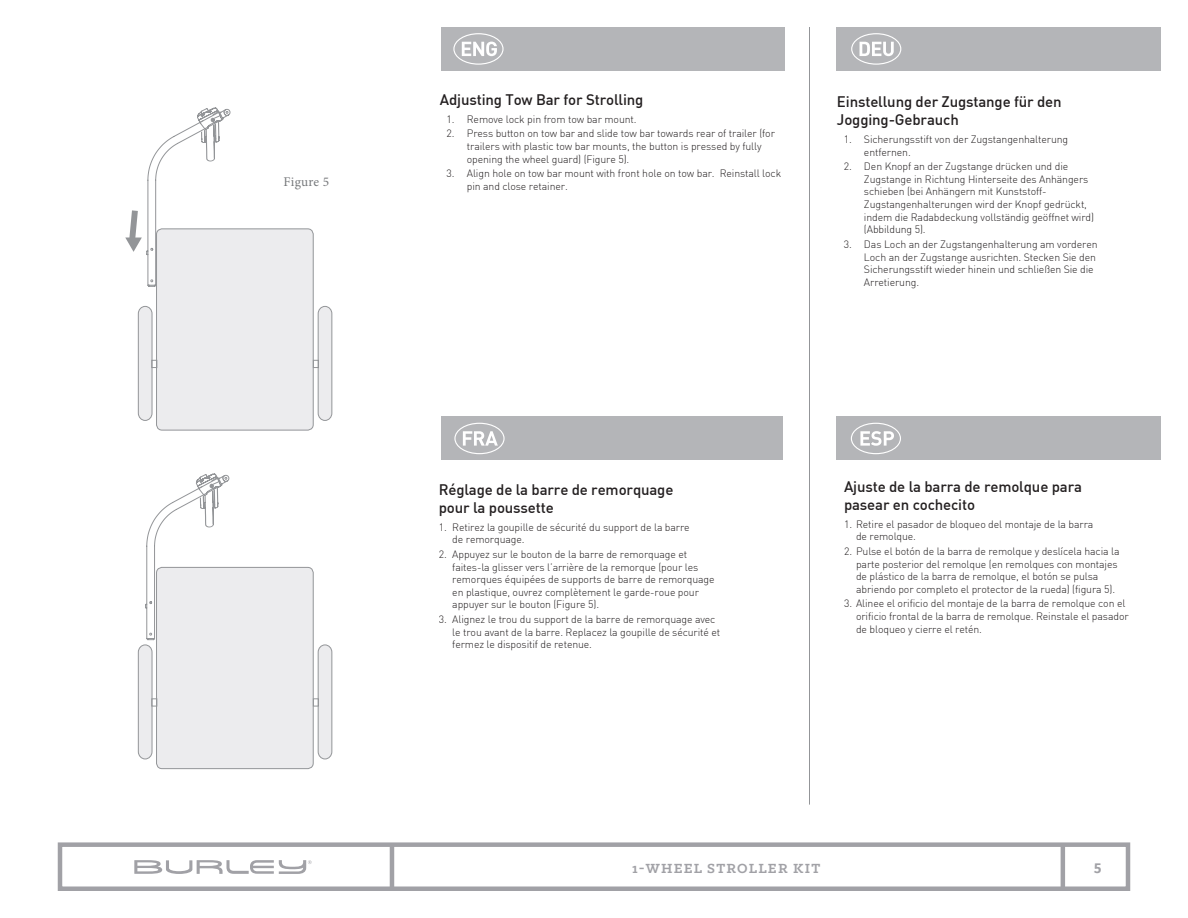
<style>
.page{position:relative;width:1188px;height:918px;background:#fff}
.page>*{position:absolute;margin:0;border:0;box-sizing:border-box;transform-origin:0 0}
.Paragraph_Style_1{font:500 15px/18px "DIN";letter-spacing:-.01em;color:#231f20}
.t1{font:700 15px "Klinic Slab";letter-spacing:.08em;color:#a1a1a6}
.t2{font:700 15px "Source Sans Pro";color:#a1a1a6}
.t3{font:13.35px "Minion Pro";letter-spacing:.02em;color:#76787b}
.t4{font:300 10.5px/12.6px "DIN";letter-spacing:-.01em;color:#231f20}
</style>
<div class="page">
<div style="left:58px;top:842px;width:1072px;height:49px;border:4px solid #a1a1a6"></div>
<hr style="left:390px;top:845px;width:4px;height:45px;background:#a1a1a6">
<hr style="left:1061px;top:845px;width:4px;height:45px;background:#a1a1a6">
<svg style="left:134px;top:860px;width:178px;height:14px"></svg>
<div style="left:836px;top:27px;width:324px;height:44px;background:#b4b5b8"></div>
<div style="left:442px;top:27px;width:343px;height:44px;background:#b4b5b8"></div>
<div style="left:442px;top:417px;width:341px;height:43px;background:#b4b5b8"></div>
<div style="left:836px;top:417px;width:324px;height:43px;background:#b4b5b8"></div>
<hr style="left:809px;top:27px;width:1px;height:778px;background:#939598">
<svg style="left:453px;top:33px;width:51px;height:32px"></svg>
<svg style="left:851px;top:33px;width:50px;height:32px"></svg>
<svg style="left:454px;top:423px;width:51px;height:31px"></svg>
<svg style="left:851px;top:423px;width:50px;height:31px"></svg>
<div style="left:157px;top:229px;width:156px;height:201px;background:#ececee;border-radius:6px"></div>
<div style="left:156px;top:228px;width:158px;height:202px;border:1px solid #939598;border-radius:6px"></div>
<svg style="left:317px;top:306px;width:16px;height:115px;background:#e2e2e4"></svg>
<svg style="left:138px;top:306px;width:15px;height:115px;background:#e1e1e3"></svg>
<div style="left:151px;top:360px;width:6px;height:8px;border:1px solid #939598"></div>
<div style="left:313px;top:360px;width:6px;height:8px;border:1px solid #939598"></div>
<div style="left:157px;top:567px;width:156px;height:202px;background:#ececee;border-radius:6px"></div>
<div style="left:156px;top:567px;width:158px;height:202px;border:1px solid #939598;border-radius:6px"></div>
<svg style="left:317px;top:644px;width:16px;height:116px;background:#e2e2e4"></svg>
<svg style="left:138px;top:473px;width:99px;height:287px"></svg>
<div style="left:151px;top:698px;width:6px;height:8px;border:1px solid #939598"></div>
<div style="left:313px;top:698px;width:6px;height:8px;border:1px solid #939598"></div>
<svg style="left:125px;top:107px;width:113px;height:180px"></svg>
<p class="t3" style="left:284px;top:173px;width:47px">Figure 5</p>
<p class="Paragraph_Style_1" style="left:440px;top:90px;width:205px">Adjusting Tow Bar for Strolling</p>
<p class="t4" style="left:447px;top:112px;width:192px">1. Remove lock pin from tow bar mount.</p>
<p class="t4" style="left:467px;top:127px;width:310px;text-indent:-20px">2. Press button on tow bar and slide tow bar towards rear of trailer (for trailers with plastic tow bar mounts, the button is pressed by fully opening the wheel guard) (Figure 5).</p>
<p class="t4" style="left:467px;top:167px;width:316px;text-indent:-20px">3. Align hole on tow bar mount with front hole on tow bar. Reinstall lock pin and close retainer.</p>
<p class="Paragraph_Style_1" style="left:837px;top:92px;width:226px">Einstellung der Zugstange für den<br>Jogging-Gebrauch</p>
<p class="t4" style="left:864px;top:133px;width:206px;text-indent:-20px">1. Sicherungsstift von der Zugstangenhalterung entfernen.</p>
<p class="t4" style="left:864px;top:160px;width:232px;text-indent:-20px">2. Den Knopf an der Zugstange drücken und die Zugstange in Richtung Hinterseite des Anhängers schieben (bei Anhängern mit Kunststoff-Zugstangenhalterungen wird der Knopf gedrückt, indem die Radabdeckung vollständig geöffnet wird) (Abbildung 5).</p>
<p class="t4" style="left:864px;top:238px;width:235px;text-indent:-20px">3. Das Loch an der Zugstangenhalterung am vorderen Loch an der Zugstange ausrichten. Stecken Sie den Sicherungsstift wieder hinein und schließen Sie die Arretierung.</p>
<p class="Paragraph_Style_1" style="left:439px;top:480px;width:236px">Réglage de la barre de remorquage pour la poussette</p>
<p class="t4" style="left:452px;top:520px;width:239px;text-indent:-14px">1. Retirez la goupille de sécurité du support de la barre de remorquage.</p>
<p class="t4" style="left:452px;top:548px;width:264px;text-indent:-14px">2. Appuyez sur le bouton de la barre de remorquage et faites-la glisser vers l’arrière de la remorque (pour les remorques équipées de supports de barre de remorquage en plastique, ouvrez complètement le garde-roue pour appuyer sur le bouton (Figure 5).</p>
<p class="t4" style="left:452px;top:613px;width:270px;text-indent:-14px">3. Alignez le trou du support de la barre de remorquage avec le trou avant de la barre. Replacez la goupille de sécurité et fermez le dispositif de retenue.</p>
<p class="Paragraph_Style_1" style="left:844px;top:477px;width:240px">Ajuste de la barra de remolque para pasear en cochecito</p>
<p class="t4" style="left:856px;top:517px;width:239px;text-indent:-12px">1. Retire el pasador de bloqueo del montaje de la barra de remolque.</p>
<p class="t4" style="left:856px;top:545px;width:265px;text-indent:-12px">2. Pulse el botón de la barra de remolque y deslícela hacia la parte posterior del remolque (en remolques con montajes de plástico de la barra de remolque, el botón se pulsa abriendo por completo el protector de la rueda) (figura 5).</p>
<p class="t4" style="left:856px;top:597px;width:274px;text-indent:-12px">3. Alinee el orificio del montaje de la barra de remolque con el orificio frontal de la barra de remolque. Reinstale el pasador de bloqueo y cierre el retén.</p>
<h1 class="t1" style="left:632px;top:858px;width:190px">1-WHEEL STROLLER KIT</h1>
<h1 class="t2" style="left:1094px;top:858px;width:9px">5</h1>
</div>
